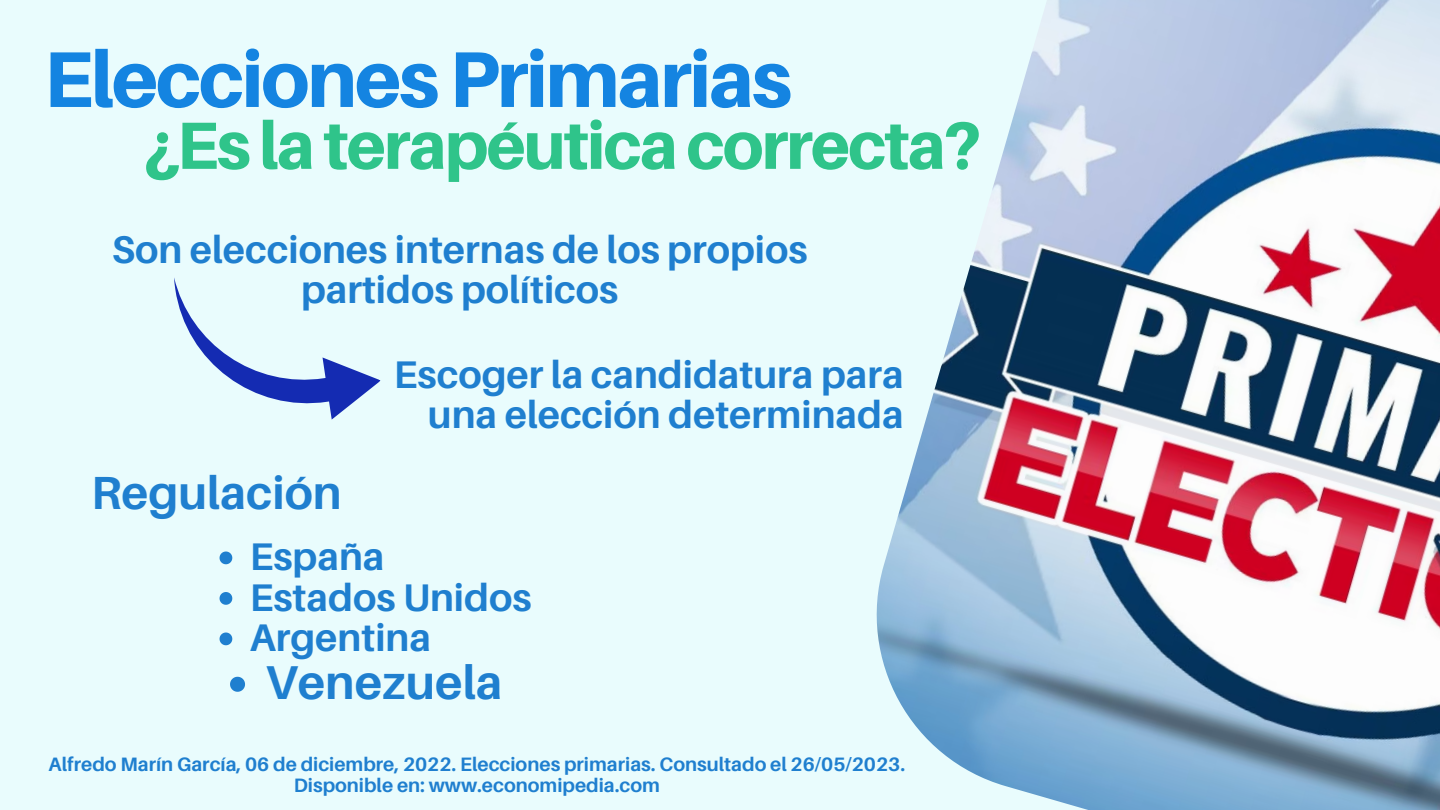
<style>
.page{position:relative;width:1440px;height:810px;background:#e9fcfd}
.page>*{position:absolute;margin:0;border:0;box-sizing:border-box;transform-origin:0 0}
.t1{font:800 79.1px "Aileron";letter-spacing:-.03em;color:#1484e1}
.t2{font:800 66.8px "Aileron";letter-spacing:-.03em;color:#2fc48a}
.t3{font:700 47.5px "Aileron";color:#1f7fcf}
.t4{font:700 46.5px "Aileron";color:#1f7fcf}
.t5{font:700 38.5px/40.5px "Aileron";color:#1f7fcf;text-align:center}
.t6{font:700 19.4px/20.7px "Aileron";color:#1f7fcf;text-align:center}
</style>
<div class="page">
<svg style="left:876px;top:0;width:564px;height:810px"></svg>
<svg style="left:174px;top:278px;width:207px;height:142px"></svg>
<svg style="left:220px;top:552px;width:12px;height:12px"></svg>
<svg style="left:220px;top:592px;width:12px;height:13px"></svg>
<svg style="left:220px;top:633px;width:12px;height:12px"></svg>
<svg style="left:230px;top:677px;width:15px;height:15px"></svg>
<p class="t1" style="left:44px;top:30px;width:750px">Elecciones Primarias</p>
<p class="t2" style="left:143px;top:104px;width:841px">¿Es la terapéutica correcta?</p>
<p class="t5" style="left:112px;top:228px;width:697px">Son elecciones internas de los propios partidos políticos</p>
<p class="t5" style="left:394px;top:353px;width:511px;text-align:right">Escoger la candidatura para una elección determinada</p>
<p class="t4" style="left:91px;top:464px;width:252px">Regulación</p>
<p class="t5" style="left:250px;top:536px;width:136px">España</p>
<p class="t5" style="left:250px;top:576px;width:283px">Estados Unidos</p>
<p class="t5" style="left:250px;top:617px;width:183px">Argentina</p>
<p class="t3" style="left:265px;top:653px;width:239px">Venezuela</p>
<p class="t6" style="left:49px;top:753px;width:858px">Alfredo Marín García, 06 de diciembre, 2022. Elecciones primarias. Consultado el 26/05/2023.<br>Disponible en: www.economipedia.com</p>
</div>
